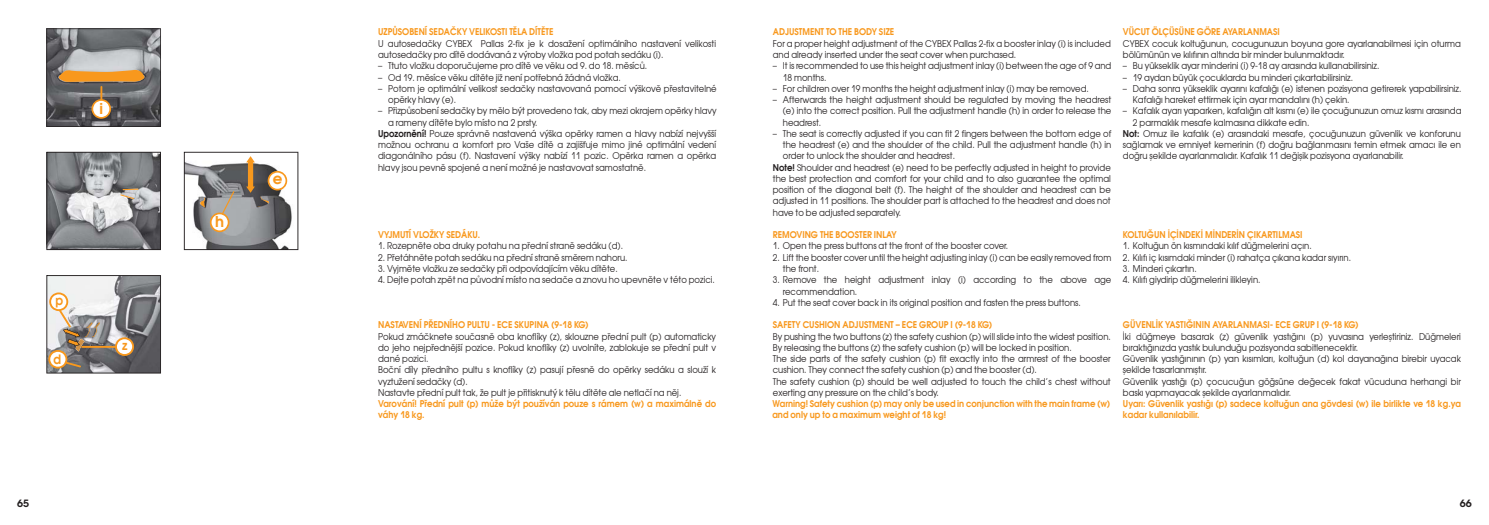
<style>
.page{position:relative;width:1489px;height:525px;background:#fff}
.page>*{position:absolute;margin:0;border:0;box-sizing:border-box;transform-origin:0 0}
.t1{font:700 15px "Avant Garde Gothic TT";color:#f8981d}
.t2{font:700 13px "Avant Garde Gothic TT";color:#f8981d;scale:.9 1}
.t3{font:600 10px "ITC Avant Garde Std";color:#231f20}
.t4{font:9.38px/11.2px "Avant Garde Gothic TT";color:#231f20;scale:.9 1}
.t5{font:700 9.38px/11.2px "Avant Garde Gothic TT";color:#f8981d;scale:.9 1}
.t6{font:600 9.12px "Franklin Gothic Itc T";color:#f8981d}
.s1{font-weight:700}
</style>
<div class="page">
<svg style="left:46px;top:152px;width:115px;height:98px;background:#8c8d90"></svg>
<svg style="left:46px;top:28px;width:115px;height:99px;background:#7f7871"></svg>
<svg style="left:184px;top:152px;width:114px;height:98px"></svg>
<svg style="left:46px;top:275px;width:115px;height:98px"></svg>
<h1 class="t1" style="left:99px;top:99px;width:5px">i</h1>
<h2 class="t2" style="left:55px;top:291px;width:10px">p</h2>
<h2 class="t2" style="left:53px;top:350px;width:10px">d</h2>
<h2 class="t2" style="left:122px;top:337px;width:7px">z</h2>
<h1 class="t1" style="left:215px;top:212px;width:10px">h</h1>
<p class="t6" style="left:217px;top:217px;width:6px">h</p>
<h1 class="t1" style="left:273px;top:169px;width:11px">e</h1>
<p class="t6" style="left:275px;top:176px;width:6px">e</p>
<p class="t5" style="left:378px;top:26px;width:196px">UZPŮSOBENÍ SEDAČKY VELIKOSTI TĚLA DÍTĚTE</p>
<p class="t4" style="left:378px;top:38px;width:377px">U autosedačky CYBEX Pallas 2-fix je k dosažení optimálního nastavení velikosti autosedačky pro dítě dodávaná z výroby vložka pod potah sedáku (i).</p>
<p class="t4" style="left:378px;top:60px;width:300px">– T tuto vložku doporučujeme pro dítě ve věku od 9. do 18. měsíců.</p>
<p class="t4" style="left:378px;top:71px;width:271px">– Od 19. měsíce věku dítěte již není potřebná žádná vložka.</p>
<p class="t4" style="left:388px;top:83px;width:366px;text-indent:-10px">– Potom je optimální velikost sedačky nastavovaná pomocí výškově přestavitelné opěrky hlavy (e).</p>
<p class="t4" style="left:388px;top:105px;width:366px;text-indent:-10px">– Přizpůsobení sedačky by mělo být provedeno tak, aby mezi okrajem opěrky hlavy a rameny dítěte bylo místo na 2 prsty.</p>
<p class="t4" style="left:378px;top:128px;width:377px;text-align:justify"><span class="s1">Upozornění!</span> Pouze správně nastavená výška opěrky ramen a hlavy nabízí nejvyšší možnou ochranu a komfort pro Vaše dítě a zajišťuje mimo jiné optimální vedení diagonálního pásu (f). Nastavení výšky nabízí 11 pozic. Opěrka ramen a opěrka hlavy jsou pevně spojené a není možné je nastavovat samostatně.</p>
<p class="t5" style="left:772px;top:26px;width:136px">ADJUSTMENT TO THE BODY SIZE</p>
<p class="t4" style="left:772px;top:38px;width:377px">For a proper height adjustment of the CYBEX Pallas 2-fix a booster inlay (i) is included and already inserted under the seat cover when purchased.</p>
<p class="t5" style="left:1122px;top:26px;width:176px">VÜCUT ÖLÇÜSÜNE GÖRE AYARLANMASI</p>
<p class="t4" style="left:1122px;top:38px;width:377px">CYBEX cocuk koltuğunun, cocugunuzun boyuna gore ayarlanabilmesi için oturma bölümünün ve kılıfının altında bir minder bulunmaktadır.</p>
<p class="t4" style="left:782px;top:60px;width:366px;text-indent:-10px">– It is recommended to use this height adjustment inlay (i) between the age of 9 and<br>18 months.</p>
<p class="t4" style="left:772px;top:83px;width:352px">– For children over 19 months the height adjustment inlay (i) may be removed.</p>
<p class="t4" style="left:782px;top:94px;width:366px;text-align:justify;text-indent:-10px">– Afterwards the height adjustment should be regulated by moving the headrest (e) into the correct position. Pull the adjustment handle (h) in order to release the headrest.</p>
<p class="t4" style="left:782px;top:128px;width:366px;text-align:justify;text-indent:-10px">– The seat is correctly adjusted if you can fit 2 fingers between the bottom edge of the headrest (e) and the shoulder of the child. Pull the adjustment handle (h) in order to unlock the shoulder and headrest.</p>
<p class="t4" style="left:1122px;top:60px;width:286px">– Bu yükseklik ayar minderini (i) 9-18 ay arasında kullanabilirsiniz.</p>
<p class="t4" style="left:1122px;top:71px;width:257px">– 19 aydan büyük çocuklarda bu minderi çıkartabilirsiniz.</p>
<p class="t4" style="left:1132px;top:83px;width:366px;text-indent:-10px">– Daha sonra yükseklik ayarını kafalığı (e) istenen pozisyona getirerek yapabilirsiniz.<br>Kafalığı hareket ettirmek için ayar mandalını (h) çekin.</p>
<p class="t4" style="left:1132px;top:105px;width:366px;text-indent:-10px">– Kafalık ayarı yaparken, kafalığın alt kısmı (e) ile çocuğunuzun omuz kısmı arasında<br>2 parmaklık mesafe kalmasına dikkate edin.</p>
<p class="t4" style="left:1122px;top:128px;width:377px;text-align:justify"><span class="s1">Not:</span> Omuz ile kafalık (e) arasındaki mesafe, çocuğunuzun güvenlik ve konforunu sağlamak ve emniyet kemerinin (f) doğru bağlanmasını temin etmek amacı ile en doğru şekilde ayarlanmalıdır. Kafalık 11 değişik pozisyona ayarlanabilir.</p>
<p class="t4" style="left:772px;top:161px;width:377px;text-align:justify"><span class="s1">Note!</span> Shoulder and headrest (e) need to be perfectly adjusted in height to provide the best protection and comfort for your child and to also guarantee the optimal position of the diagonal belt (f). The height of the shoulder and headrest can be adjusted in 11 positions. The shoulder part is attached to the headrest and does not have to be adjusted separately.</p>
<p class="t5" style="left:378px;top:229px;width:115px">VYJMUTÍ VLOŽKY SEDÁKU.</p>
<p class="t4" style="left:378px;top:240px;width:273px">1. Rozepněte oba druky potahu na přední straně sedáku (d).</p>
<p class="t4" style="left:378px;top:251px;width:278px">2. Přetáhněte potah sedáku na přední straně směrem nahoru.</p>
<p class="t4" style="left:378px;top:263px;width:268px">3. Vyjměte vložku ze sedačky při odpovídajícím věku dítěte.</p>
<p class="t4" style="left:378px;top:274px;width:375px">4. Dejte potah zpět na původní místo na sedače a znovu ho upevněte v této pozici.</p>
<p class="t5" style="left:378px;top:319px;width:235px">NASTAVENÍ PŘEDNÍHO PULTU - ECE SKUPINA (9-18 KG)</p>
<p class="t4" style="left:378px;top:330px;width:377px">Pokud zmáčknete současně oba knoflíky (z), sklouzne přední pult (p) automaticky do jeho nejpřednější pozice. Pokud knoflíky (z) uvolníte, zablokuje se přední pult v dané pozici.<br>Boční díly předního pultu s knoflíky (z) pasují přesně do opěrky sedáku a slouží k vyztužení sedačky (d).<br>Nastavte přední pult tak, že pult je přitisknutý k tělu dítěte ale netlačí na něj.</p>
<p class="t5" style="left:378px;top:398px;width:377px">Varování! Přední pult (p) může být používán pouze s rámem (w) a maximálně do váhy 18 kg.</p>
<p class="t5" style="left:772px;top:229px;width:139px">REMOVING THE BOOSTER INLAY</p>
<p class="t4" style="left:772px;top:240px;width:263px">1. Open the press buttons at the front of the booster cover.</p>
<p class="t4" style="left:782px;top:251px;width:366px;text-indent:-10px">2. Lift the booster cover until the height adjusting inlay (i) can be easily removed from the front.</p>
<p class="t4" style="left:782px;top:274px;width:366px;text-indent:-10px">3. Remove the height adjustment inlay (i) according to the above age recommendation.</p>
<p class="t4" style="left:772px;top:296px;width:344px">4. Put the seat cover back in its original position and fasten the press buttons.</p>
<p class="t4" style="left:772px;top:330px;width:377px">By pushing the two buttons (z) the safety cushion (p) will slide into the widest position.<br>By releasing the buttons (z) the safety cushion (p) will be locked in position.<br>The side parts of the safety cushion (p) fit exactly into the armrest of the booster cushion. They connect the safety cushion (p) and the booster (d).<br>The safety cushion (p) should be well adjusted to touch the child’s chest without exerting any pressure on the child’s body.</p>
<p class="t5" style="left:772px;top:398px;width:377px">Warning! Safety cushion (p) may only be used in conjunction with the main frame (w) and only up to a maximum weight of 18 kg!</p>
<p class="t5" style="left:772px;top:319px;width:245px">SAFETY CUSHION ADJUSTMENT – ECE GROUP I (9-18 KG)</p>
<p class="t5" style="left:1122px;top:229px;width:201px">KOLTUĞUN İÇİNDEKİ MİNDERİN ÇIKARTILMASI</p>
<p class="t4" style="left:1122px;top:240px;width:211px">1. Koltuğun ön kısmındaki kılıf düğmelerini açın.</p>
<p class="t4" style="left:1122px;top:251px;width:255px">2. Kılıfı iç kısımdaki minder (i) rahatça çıkana kadar sıyırın.</p>
<p class="t4" style="left:1122px;top:263px;width:83px">3. Minderi çıkartın.</p>
<p class="t4" style="left:1122px;top:274px;width:154px">4. Kılıfı giydirip düğmelerini ilikleyin.</p>
<p class="t5" style="left:1122px;top:319px;width:263px">GÜVENLİK YASTIĞININ AYARLANMASI- ECE GRUP I (9-18 KG)</p>
<p class="t4" style="left:1122px;top:330px;width:377px">İki düğmeye basarak (z) güvenlik yastığını (p) yuvasına yerleştiriniz. Düğmeleri bıraktığınızda yastık bulunduğu pozisyonda sabitlenecektir.<br>Güvenlik yastığınının (p) yan kısımları, koltuğun (d) kol dayanağına birebir uyacak şekilde tasarlanmıştır.<br>Güvenlik yastığı (p) çocucuğun göğsüne değecek fakat vücuduna herhangi bir baskı yapmayacak şekilde ayarlanmalıdır.</p>
<p class="t5" style="left:1122px;top:398px;width:377px">Uyarı: Güvenlik yastığı (p) sadece koltuğun ana gövdesi (w) ile birlikte ve 18 kg.ya kadar kullanılabilir.</p>
<p class="t3" style="left:17px;top:497px;width:14px">65</p>
<p class="t3" style="left:1459px;top:497px;width:14px">66</p>
</div>
